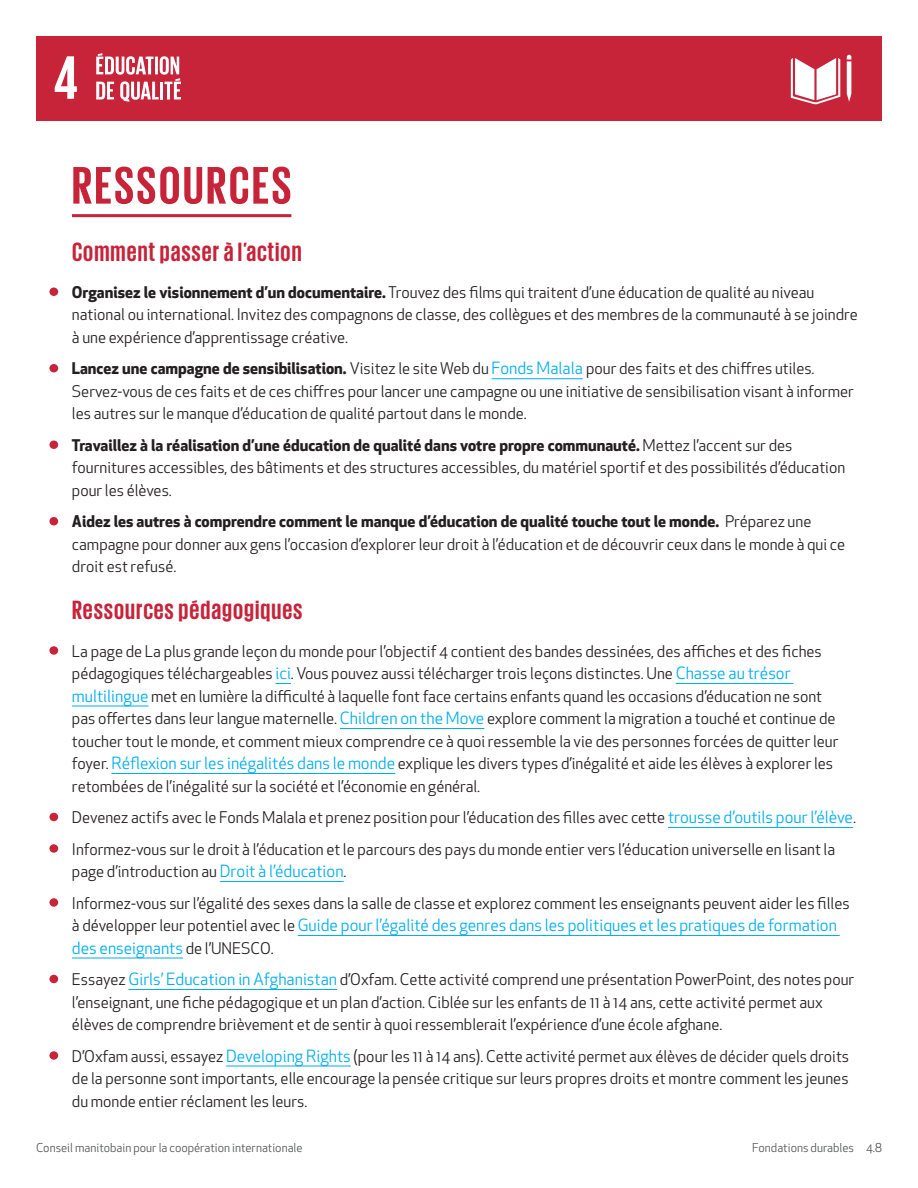
<style>
.page{position:relative;width:918px;height:1188px;background:#fff}
.page>*{position:absolute;margin:0;border:0;box-sizing:border-box;transform-origin:0 0}
.t1{font:700 54px "Giorgio Sans";letter-spacing:.05em;color:#c72339}
.t2{font:700 27px "Giorgio Sans";letter-spacing:.04em;color:#c72339}
.t3{font:16.5px/22.5px "Apex New";color:#00aeef}
.t4{font:15.75px/22.5px "Apex New";color:#231f20}
.t5{font:12px "Apex New";color:#57585a}
.s1{font-weight:700}
.s2{font-size:16.5px;color:#00aeef}
.s3{font-size:15.75px;color:#231f20}
</style>
<div class="page">
<hr style="left:72px;top:214px;width:219px;height:3px;background:#c72339">
<hr style="left:492px;top:378px;width:91px;height:1px;background:#00aeef">
<div style="left:49px;top:288px;width:9px;height:8px;background:#c72339;border-radius:50%"></div>
<div style="left:49px;top:364px;width:9px;height:8px;background:#c72339;border-radius:50%"></div>
<div style="left:49px;top:441px;width:9px;height:8px;background:#c72339;border-radius:50%"></div>
<div style="left:49px;top:517px;width:9px;height:8px;background:#c72339;border-radius:50%"></div>
<svg style="left:275px;top:683px;width:16px;height:1px"></svg>
<hr style="left:676px;top:683px;width:117px;height:1px;background:#00aeef">
<hr style="left:72px;top:706px;width:77px;height:1px;background:#00aeef">
<hr style="left:340px;top:728px;width:144px;height:1px;background:#00aeef">
<hr style="left:111px;top:773px;width:284px;height:1px;background:#00aeef">
<hr style="left:668px;top:827px;width:185px;height:1px;background:#00aeef">
<hr style="left:220px;top:881px;width:124px;height:1px;background:#00aeef">
<hr style="left:298px;top:935px;width:542px;height:1px;background:#00aeef">
<hr style="left:72px;top:958px;width:111px;height:1px;background:#00aeef">
<hr style="left:128px;top:989px;width:209px;height:1px;background:#00aeef">
<hr style="left:226px;top:1066px;width:125px;height:1px;background:#00aeef">
<div style="left:49px;top:646px;width:9px;height:9px;background:#c72339;border-radius:50%"></div>
<div style="left:49px;top:813px;width:9px;height:8px;background:#c72339;border-radius:50%"></div>
<div style="left:49px;top:844px;width:9px;height:9px;background:#c72339;border-radius:50%"></div>
<div style="left:49px;top:898px;width:9px;height:9px;background:#c72339;border-radius:50%"></div>
<div style="left:49px;top:975px;width:9px;height:8px;background:#c72339;border-radius:50%"></div>
<div style="left:49px;top:1051px;width:9px;height:9px;background:#c72339;border-radius:50%"></div>
<div style="left:36px;top:36px;width:846px;height:85px;background:#c72339"></div>
<svg style="left:791px;top:58px;width:49px;height:46px"></svg>
<svg style="left:847px;top:55px;width:4px;height:47px"></svg>
<svg style="left:55px;top:56px;width:22px;height:43px"></svg>
<svg style="left:96px;top:53px;width:85px;height:49px"></svg>
<p class="t1" style="left:72px;top:158px;width:221px">RESSOURCES</p>
<p class="t2" style="left:72px;top:238px;width:231px">Comment passer à l’action</p>
<p class="t4" style="left:72px;top:281px;width:787px"><span class="s1">Organisez le visionnement d’un documentaire.</span> Trouvez des films qui traitent d’une éducation de qualité au niveau national ou international. Invitez des compagnons de classe, des collègues et des membres de la communauté à se joindre à une expérience d’apprentissage créative.</p>
<p class="t4" style="left:72px;top:357px;width:783px"><span class="s1">Lancez une campagne de sensibilisation.</span> Visitez le site Web du <span class="s2">Fonds Malala</span> pour des faits et des chiffres utiles.<br>Servez-vous de ces faits et de ces chiffres pour lancer une campagne ou une initiative de sensibilisation visant à informer les autres sur le manque d’éducation de qualité partout dans le monde.</p>
<p class="t4" style="left:72px;top:434px;width:775px"><span class="s1">Travaillez à la réalisation d’une éducation de qualité dans votre propre communauté.</span> Mettez l’accent sur des fournitures accessibles, des bâtiments et des structures accessibles, du matériel sportif et des possibilités d’éducation pour les élèves.</p>
<p class="t4" style="left:72px;top:510px;width:775px"><span class="s1">Aidez les autres à comprendre comment le manque d’éducation de qualité touche tout le monde.</span> Préparez une campagne pour donner aux gens l’occasion d’explorer leur droit à l’éducation et de découvrir ceux dans le monde à qui ce droit est refusé.</p>
<p class="t2" style="left:72px;top:596px;width:232px">Ressources pédagogiques</p>
<p class="t4" style="left:72px;top:640px;width:768px">La page de La plus grande leçon du monde pour l’objectif 4 contient des bandes dessinées, des affiches et des fiches pédagogiques téléchargeables <span class="s2">ici</span>. Vous pouvez aussi télécharger trois leçons distinctes. Une <span class="s2">Chasse au trésor multilingue</span> met en lumière la difficulté à laquelle font face certains enfants quand les occasions d’éducation ne sont pas offertes dans leur langue maternelle. <span class="s2">Children on the Move</span> explore comment la migration a touché et continue de toucher tout le monde, et comment mieux comprendre ce à quoi ressemble la vie des personnes forcées de quitter leur foyer. <span class="s2">Réflexion sur les inégalités dans le monde</span> explique les divers types d’inégalité et aide les élèves à explorer les retombées de l’inégalité sur la société et l’économie en général.</p>
<p class="t4" style="left:72px;top:806px;width:786px">Devenez actifs avec le Fonds Malala et prenez position pour l’éducation des filles avec cette <span class="s2">trousse d’outils pour l’élève</span>.</p>
<p class="t4" style="left:72px;top:838px;width:765px">Informez-vous sur le droit à l’éducation et le parcours des pays du monde entier vers l’éducation universelle en lisant la page d’introduction au <span class="s2">Droit à l’éducation</span>.</p>
<p class="t4" style="left:72px;top:892px;width:779px">Informez-vous sur l’égalité des sexes dans la salle de classe et explorez comment les enseignants peuvent aider les filles</p>
<p class="t3" style="left:72px;top:914px;width:767px"><span class="s3">à développer leur potentiel avec le</span> Guide pour l’égalité des genres dans les politiques et les pratiques de formation des enseignants <span class="s3">de l’UNESCO.</span></p>
<p class="t4" style="left:72px;top:968px;width:784px">Essayez <span class="s2">Girls’ Education in Afghanistan</span> d’Oxfam. Cette activité comprend une présentation PowerPoint, des notes pour l’enseignant, une fiche pédagogique et un plan d’action. Ciblée sur les enfants de 11 à 14 ans, cette activité permet aux élèves de comprendre brièvement et de sentir à quoi ressemblerait l’expérience d’une école afghane.</p>
<p class="t4" style="left:72px;top:1045px;width:779px;text-align:justify">D’Oxfam aussi, essayez <span class="s2">Developing Rights</span> (pour les 11 à 14 ans). Cette activité permet aux élèves de décider quels droits de la personne sont importants, elle encourage la pensée critique sur leurs propres droits et montre comment les jeunes du monde entier réclament les leurs.</p>
<p class="t5" style="left:36px;top:1140px;width:268px">Conseil manitobain pour la coopération internationale</p>
<p class="t5" style="left:752px;top:1140px;width:131px">Fondations durables 4.8</p>
</div>
